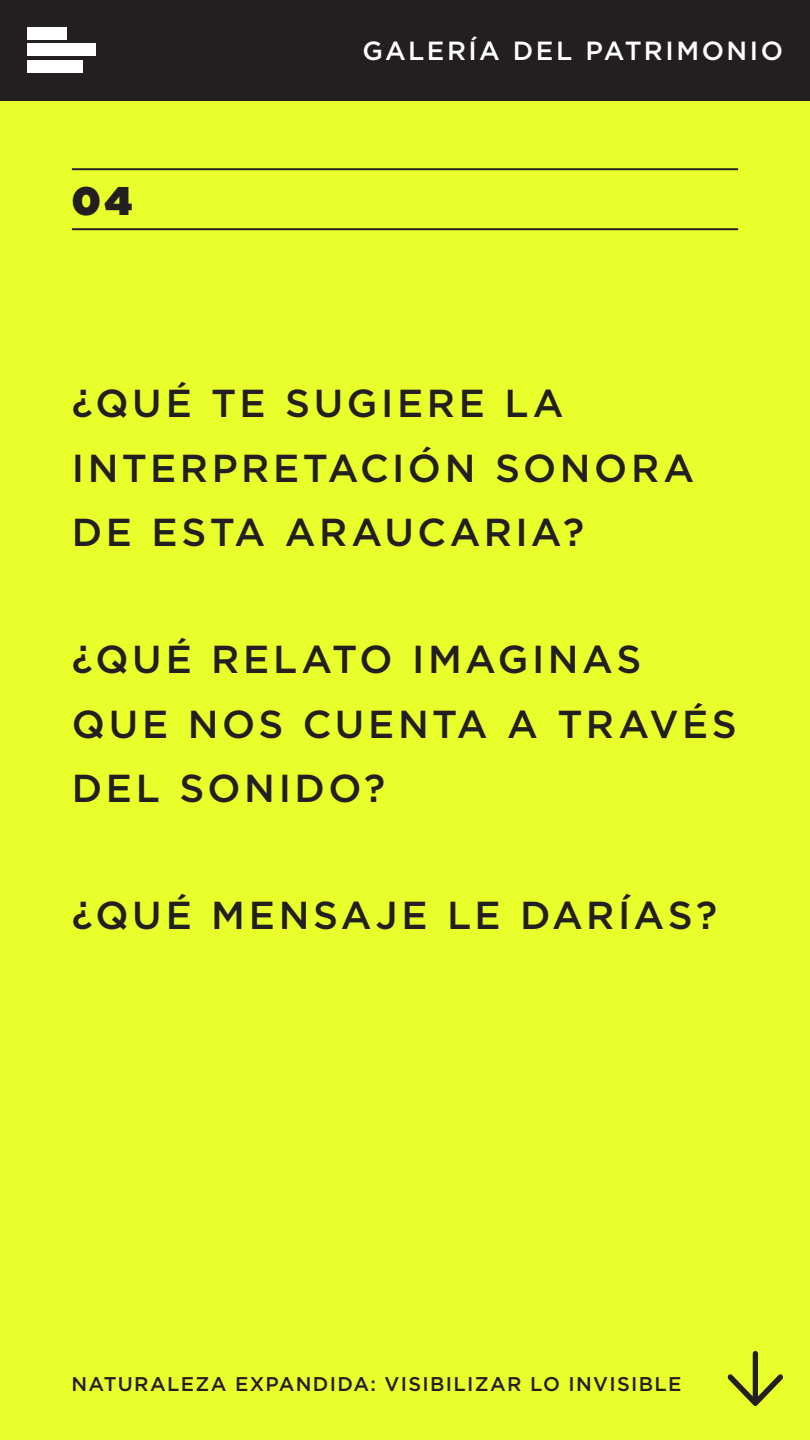
<style>
.page{position:relative;width:810px;height:1440px;background:#fff}
.page>*{position:absolute;margin:0;border:0;box-sizing:border-box;transform-origin:0 0}
.t1{font:900 39.75px "Gotham";color:#231f20}
.t2{font:500 39px/64.5px "Gotham";letter-spacing:.09em;color:#231f20}
.t3{font:500 26.25px "Gotham";letter-spacing:.095em;color:#fff}
.t4{font:500 19.88px "Gotham";letter-spacing:.065em;color:#231f20}
</style>
<div class="page">
<div style="left:0;top:0;width:810px;height:101px;background:#231f20"></div>
<div style="left:27px;top:27px;width:39px;height:12px;background:#fff"></div>
<div style="left:27px;top:44px;width:68px;height:12px;background:#fff"></div>
<div style="left:27px;top:60px;width:55px;height:13px;background:#fff"></div>
<div style="left:0;top:101px;width:810px;height:1339px;background:#e9ff2c"></div>
<hr style="left:72px;top:168px;width:666px;height:2px;background:#231f20">
<hr style="left:72px;top:228px;width:666px;height:2px;background:#231f20">
<svg style="left:727px;top:1351px;width:56px;height:55px"></svg>
<p class="t1" style="left:72px;top:172px;width:62px">04</p>
<p class="t3" style="left:362px;top:33px;width:422px">GALERÍA DEL PATRIMONIO</p>
<p class="t2" style="left:72px;top:370px;width:624px">¿QUÉ TE SUGIERE LA<br>INTERPRETACIÓN SONORA<br>DE ESTA ARAUCARIA?</p>
<p class="t2" style="left:72px;top:627px;width:666px">¿QUÉ RELATO IMAGINAS<br>QUE NOS CUENTA A TRAVÉS<br>DEL SONIDO?</p>
<p class="t2" style="left:72px;top:883px;width:647px">¿QUÉ MENSAJE LE DARÍAS?</p>
<p class="t4" style="left:71px;top:1371px;width:612px">NATURALEZA EXPANDIDA: VISIBILIZAR LO INVISIBLE</p>
</div>
